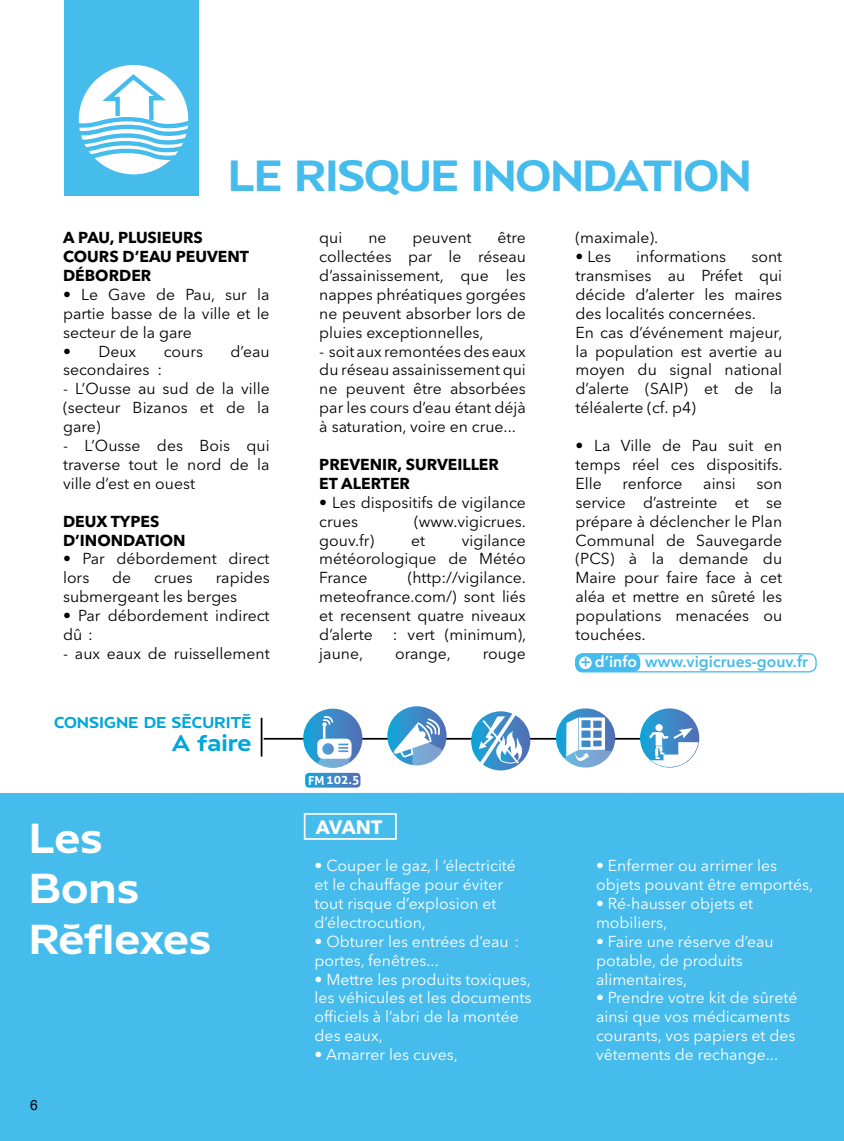
<style>
.page{position:relative;width:844px;height:1141px;background:#fff}
.page>*{position:absolute;margin:0;border:0;box-sizing:border-box;transform-origin:0 0}
.t1{font:43.75px "Pau Display";letter-spacing:-.03em;color:#45bcec}
.t2{font:42px/50.4px "Pau Display";color:#fff}
.t3{font:22.75px "Pau Display";color:#00a6db}
.t4{font:700 19.25px "Avenir Next LT Pro";letter-spacing:-.015em;color:#fff}
.t5{font:15.75px/18.9px "Avenir Next LT Pro";color:#000;text-align:justify}
.t6{font:15.75px/18.9px "Avenir Next LT Pro";color:#fff}
.t7{font:700 15.75px/18.9px "Avenir Next LT Pro";color:#000}
.t8{font:600 15.75px "Avenir Next LT Pro";color:#45bcec}
.t9{font:15.75px "Pau Display";color:#00a6db}
.t10{font:14px "Arial";color:#000}
.t11{font:700 12.42px "Aller";color:#fff}
.s1{color:#fff}
</style>
<div class="page">
<div style="left:0;top:793px;width:843px;height:348px;background:#45bcec"></div>
<hr style="left:263px;top:738px;width:388px;height:2px;background:#000">
<hr style="left:260px;top:718px;width:2px;height:39px;background:#000">
<svg style="left:640px;top:708px;width:59px;height:60px"></svg>
<div style="left:655px;top:724px;width:7px;height:7px;background:#fff;border-radius:50%"></div>
<svg style="left:647px;top:728px;width:51px;height:40px"></svg>
<svg style="left:471px;top:711px;width:59px;height:59px"></svg>
<svg style="left:475px;top:711px;width:49px;height:59px"></svg>
<svg style="left:303px;top:709px;width:59px;height:59px"></svg>
<svg style="left:387px;top:706px;width:59px;height:59px"></svg>
<svg style="left:392px;top:718px;width:58px;height:48px"></svg>
<svg style="left:556px;top:708px;width:59px;height:60px"></svg>
<svg style="left:554px;top:716px;width:70px;height:52px"></svg>
<svg style="left:305px;top:715px;width:55px;height:73px"></svg>
<div style="left:64px;top:0;width:135px;height:195px;background:#45bcec"></div>
<div style="left:79px;top:65px;width:109px;height:109px;background:#fff;border-radius:50%"></div>
<svg style="left:78px;top:71px;width:111px;height:91px"></svg>
<div style="left:304px;top:813px;width:92px;height:27px;border:2px solid #fff"></div>
<div style="left:575px;top:654px;width:65px;height:18px;background:#45bcec;border-radius:7px"></div>
<div style="left:579px;top:657px;width:12px;height:12px;background:#fff;border-radius:50%"></div>
<div style="left:575px;top:653px;width:241px;height:19px;border:1px solid #45bcec;border-radius:7px"></div>
<h1 class="t1" style="left:228px;top:151px;width:525px">LE RISQUE INONDATION</h1>
<p class="t7" style="left:63px;top:228px;width:187px">A PAU, PLUSIEURS<br>COURS D’EAU PEUVENT<br>DÉBORDER</p>
<p class="t5" style="left:63px;top:285px;width:208px">• Le Gave de Pau, sur la partie basse de la ville et le secteur de la gare</p>
<p class="t5" style="left:63px;top:342px;width:75px">• Deux</p>
<p class="t5" style="left:164px;top:342px;width:41px">cours</p>
<p class="t5" style="left:230px;top:342px;width:41px">d’eau</p>
<p class="t5" style="left:63px;top:360px;width:101px">secondaires :</p>
<p class="t5" style="left:63px;top:379px;width:208px">- L’Ousse au sud de la ville (secteur Bizanos et de la gare)</p>
<p class="t5" style="left:63px;top:436px;width:208px">- L’Ousse des Bois qui traverse tout le nord de la ville d’est en ouest</p>
<p class="t7" style="left:63px;top:511px;width:124px">DEUX TYPES<br>D’INONDATION</p>
<p class="t5" style="left:63px;top:549px;width:208px">• Par débordement direct lors</p>
<p class="t5" style="left:63px;top:568px;width:208px;text-indent:153px">rapides submergeant les berges</p>
<p class="t5" style="left:63px;top:606px;width:208px">• Par débordement indirect dû :</p>
<p class="t5" style="left:63px;top:644px;width:208px">- aux eaux de ruissellement</p>
<p class="t5" style="left:112px;top:568px;width:21px">de</p>
<p class="t5" style="left:154px;top:568px;width:40px">crues</p>
<p class="t9" style="left:54px;top:714px;width:199px">CONSIGNE DE SÉCURITÉ</p>
<h3 class="t3" style="left:172px;top:730px;width:81px">A faire</h3>
<h2 class="t2" style="left:29px;top:813px;width:184px">Les<br>Bons<br>Réflexes</h2>
<p class="t10" style="left:30px;top:1096px;width:9px">6</p>
<p class="t5" style="left:319px;top:228px;width:208px;text-indent:178px">être collectées par le réseau d’assainissement, que les nappes phréatiques gorgées ne peuvent absorber lors de pluies exceptionnelles,</p>
<p class="t5" style="left:319px;top:342px;width:208px">- soit aux remontées des eaux du réseau assainissement qui ne peuvent être absorbées par les cours d’eau étant déjà à saturation, voire en crue...</p>
<p class="t7" style="left:319px;top:455px;width:181px">PREVENIR, SURVEILLER<br>ET ALERTER</p>
<p class="t5" style="left:319px;top:493px;width:208px">• Les dispositifs de vigilance crues</p>
<p class="t5" style="left:319px;top:228px;width:25px">qui</p>
<p class="t5" style="left:368px;top:228px;width:20px">ne</p>
<p class="t5" style="left:412px;top:228px;width:60px">peuvent</p>
<p class="t5" style="left:414px;top:512px;width:113px">(www.vigicrues.</p>
<p class="t5" style="left:319px;top:531px;width:56px">gouv.fr)</p>
<p class="t5" style="left:411px;top:531px;width:16px">et</p>
<p class="t5" style="left:319px;top:531px;width:208px;text-indent:143px">vigilance météorologique de Météo France</p>
<p class="t5" style="left:319px;top:568px;width:208px;text-indent:88px">(http://vigilance. meteofrance.com/) sont liés et recensent quatre niveaux d’alerte</p>
<p class="t5" style="left:393px;top:625px;width:135px">: vert (minimum),</p>
<p class="t5" style="left:319px;top:644px;width:45px">jaune,</p>
<p class="t5" style="left:395px;top:644px;width:57px">orange,</p>
<p class="t5" style="left:482px;top:644px;width:45px">rouge</p>
<p class="t11" style="left:308px;top:772px;width:53px">FM 102.5</p>
<p class="t4" style="left:316px;top:815px;width:68px">AVANT</p>
<p class="t6" style="left:314px;top:856px;width:203px">• Couper le gaz, l ‘électricité et le chauffage pour éviter tout risque d’explosion et d’électrocution,</p>
<p class="t6" style="left:314px;top:932px;width:206px">• Obturer les entrées d’eau : portes, fenêtres...</p>
<p class="t6" style="left:314px;top:970px;width:218px">• Mettre les produits toxiques, les véhicules et les documents officiels à l’abri de la montée des eaux,</p>
<p class="t6" style="left:314px;top:1045px;width:145px">• Amarrer les cuves,</p>
<p class="t5" style="left:575px;top:228px;width:84px">(maximale).</p>
<p class="t5" style="left:575px;top:247px;width:37px">• Les</p>
<p class="t5" style="left:636px;top:247px;width:91px">informations</p>
<p class="t5" style="left:575px;top:247px;width:208px;text-align:left;text-indent:176px">sont transmises au Préfet qui décide d’alerter les maires des localités concernées.<br>En cas d’événement majeur, la population est avertie au moyen du signal national d’alerte (SAIP) et de la téléalerte (cf. p4)</p>
<p class="t5" style="left:575px;top:436px;width:208px">• La Ville de Pau suit en temps réel ces dispositifs.<br>Elle</p>
<p class="t5" style="left:622px;top:474px;width:62px">renforce</p>
<p class="t5" style="left:703px;top:474px;width:34px">ainsi</p>
<p class="t5" style="left:575px;top:474px;width:208px;text-indent:181px">son service d’astreinte et se prépare à déclencher le Plan Communal de Sauvegarde (PCS) à la demande du Maire pour faire face à cet aléa et mettre en sûreté les populations menacées ou touchées.</p>
<p class="t8" style="left:580px;top:652px;width:229px">+ <span class="s1">d’info</span> www.vigicrues-gouv.fr</p>
<p class="t6" style="left:596px;top:856px;width:218px">• Enfermer ou arrimer les objets pouvant être emportés,</p>
<p class="t6" style="left:596px;top:894px;width:158px">• Ré-hausser objets et mobiliers,</p>
<p class="t6" style="left:596px;top:932px;width:179px">• Faire une réserve d’eau potable, de produits alimentaires,</p>
<p class="t6" style="left:596px;top:988px;width:203px">• Prendre votre kit de sûreté ainsi que vos médicaments courants, vos papiers et des vêtements de rechange...</p>
</div>
